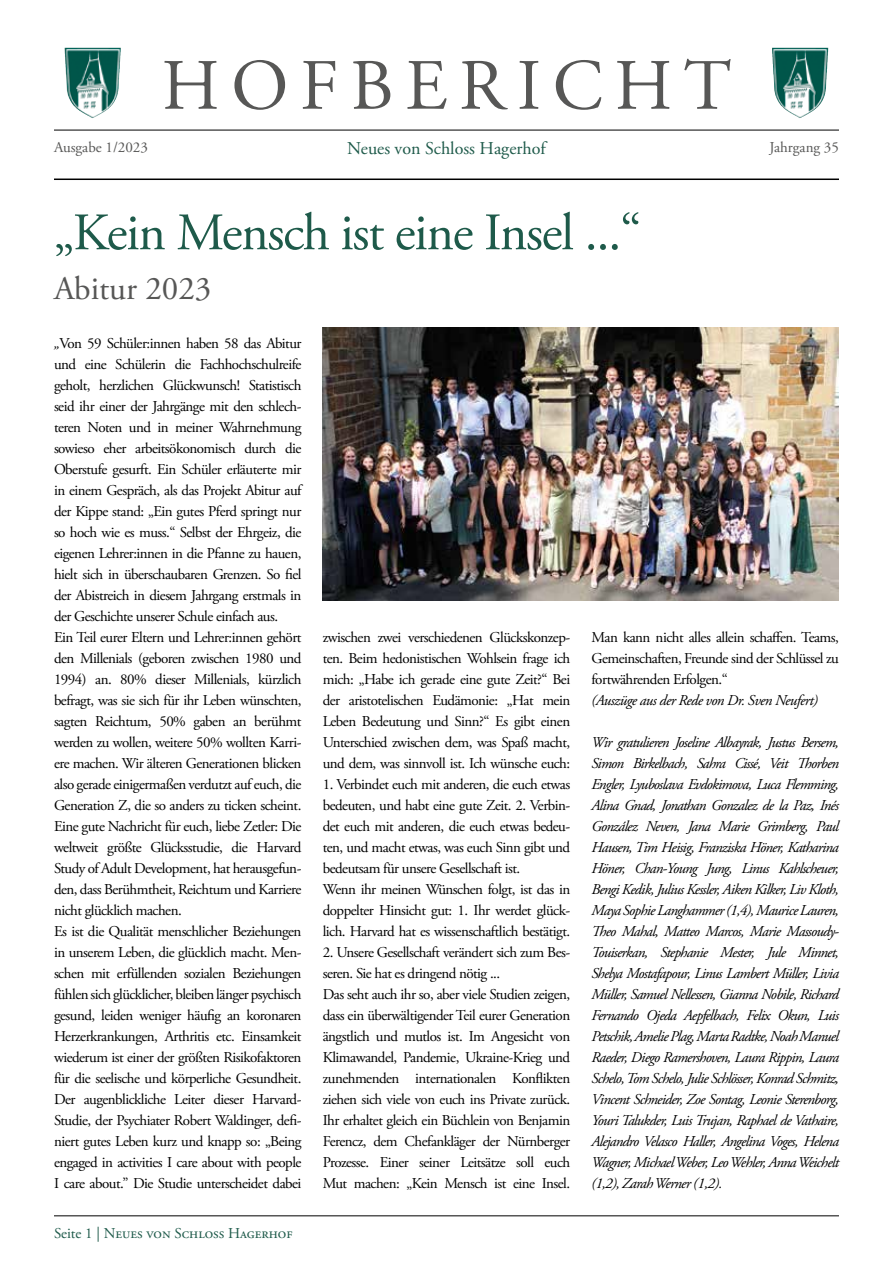
<style>
.page{position:relative;width:893px;height:1263px;background:#fff}
.page>*{position:absolute;margin:0;border:0;box-sizing:border-box;transform-origin:0 0}
.t1{font:72px "Adobe Garamond Pro";letter-spacing:.16em;color:#575756}
.t2{font:52.5px "Adobe Garamond Pro";color:#1e5a4a}
.t3{font:33px "Adobe Garamond Pro";color:#575756}
.t4{font:18px "Adobe Garamond Pro";color:#1e5a4a}
.t5{font:15px/21px "Adobe Garamond Pro";letter-spacing:-.045em;color:#000}
.t6{font:italic 15px/21px "Adobe Garamond Pro";letter-spacing:-.05em;color:#000;text-align:justify}
.t7{font:15px/21px "Adobe Garamond Pro";letter-spacing:-.115em;color:#000}
.t8{font:15px "Adobe Garamond Pro";color:#1e5a4a}
.t9{font:15px "Adobe Garamond Pro";color:#575756}
.s1{font-style:italic}
</style>
<div class="page">
<img style="left:65px;top:48px;width:56px;height:70px">
<img style="left:772px;top:48px;width:56px;height:70px">
<hr style="left:54px;top:130px;width:785px;height:1px;background:#000">
<hr style="left:54px;top:1215px;width:785px;height:1px;background:#000">
<img style="left:323px;top:327px;width:516px;height:273px">
<hr style="left:54px;top:179px;width:785px;height:1px;background:#000">
<h1 class="t1" style="left:162px;top:43px;width:571px">HOFBERICHT</h1>
<p class="t9" style="left:54px;top:138px;width:95px">Ausgabe 1/2023</p>
<p class="t4" style="left:347px;top:138px;width:202px">Neues von Schloss Hagerhof</p>
<p class="t9" style="left:769px;top:138px;width:71px">Jahrgang 35</p>
<h2 class="t2" style="left:54px;top:201px;width:589px">„Kein Mensch ist eine Insel ...“</h2>
<h3 class="t3" style="left:54px;top:269px;width:159px">Abitur 2023</h3>
<p class="t5" style="left:54px;top:333px;width:251px"><span class="s1">„</span>Von 59 Schüler:innen haben 58 das Abitur und eine Schülerin die Fachhochschulreife geholt, herzlichen Glückwunsch! Statistisch seid ihr einer der Jahrgänge mit den schlech&shy;teren Noten und in meiner Wahrnehmung sowieso eher arbeitsökonomisch durch die Oberstufe gesurft. Ein Schüler erläuterte mir in einem Gespräch, als das Projekt Abitur auf der Kippe stand: „Ein gutes Pferd springt nur so hoch wie es muss.“ Selbst der Ehrgeiz, die eigenen Lehrer:innen in die Pfanne zu hauen, hielt sich in überschaubaren Grenzen. So fiel der Abistreich in diesem Jahrgang erstmals in der Geschichte unserer Schule einfach aus.<br>Ein Teil eurer Eltern und Lehrer:innen gehört den Millenials (geboren zwischen 1980 und 1994) an. 80% dieser Millenials, kürzlich befragt, was sie sich für ihr Leben wünschten, sagten Reichtum, 50% gaben an berühmt werden zu wollen, weitere 50% wollten Karri&shy;ere machen. Wir älteren Generationen blicken also gerade einigermaßen verdutzt aufeuch, die Generation Z, die so anders zu ticken scheint.<br>Eine gute Nachricht für euch, liebe Zetler: Die weltweit größte Glücksstudie, die Harvard Study ofAdult Development, hat herausgefun&shy;den, dass Berühmtheit, Reichtum und Karriere nicht glücklich machen.<br>Es ist die Qualität menschlicher Beziehungen in unserem Leben, die glücklich macht. Men&shy;schen mit erfüllenden sozialen Beziehungen fühlen sich glücklicher, bleiben länger psychisch gesund, leiden weniger häufig an koronaren Herzerkrankungen, Arthritis etc. Einsamkeit wiederum ist einer der größten Risikofaktoren für die seelische und körperliche Gesundheit.<br>Der augenblickliche Leiter dieser Harvard-Studie, der Psychiater Robert Waldinger, defi&shy;niert gutes Leben kurz und knapp so: „Being engaged in activities I care about with people I care about.” Die Studie unterscheidet dabei</p>
<p class="t5" style="left:323px;top:627px;width:249px;text-align:justify">zwischen zwei verschiedenen Glückskonzep&shy;ten. Beim hedonistischen Wohlsein frage ich mich: „Habe ich gerade eine gute Zeit?“ Bei der aristotelischen Eudämonie: „Hat mein Leben Bedeutung und Sinn?“ Es gibt einen Unterschied zwischen dem, was Spaß macht, und dem, was sinnvoll ist. Ich wünsche euch:</p>
<p class="t7" style="left:323px;top:774px;width:249px">1. Verbindet euch mit anderen, die euch etwas bedeuten, und habt eine gute Zeit. 2. Verbin&shy;det euch mit anderen, die euch etwas bedeu&shy;ten, und macht etwas, was euch Sinn gibt und bedeutsam für unsere Gesellschaft ist.<br>Wenn ihr meinen Wünschen folgt, ist das in doppelter Hinsicht gut: 1. Ihr werdet glück&shy;lich. Harvard hat es wissenschaftlich bestätigt.</p>
<p class="t5" style="left:323px;top:942px;width:249px">2. Unsere Gesellschaft verändert sich zum Bes&shy;seren. Sie hat es dringend nötig ...<br>Das seht auch ihr so, aber viele Studien zeigen, dass ein überwältigender Teil eurer Generation ängstlich und mutlos ist. Im Angesicht von Klimawandel, Pandemie, Ukraine-Krieg und zunehmenden internationalen Konflikten ziehen sich viele von euch ins Private zurück.<br>Ihr erhaltet gleich ein Büchlein von Benjamin Ferencz, dem Chefankläger der Nürnberger Prozesse. Einer seiner Leitsätze soll euch Mut machen: „Kein Mensch ist eine Insel.</p>
<p class="t5" style="left:591px;top:627px;width:249px;text-align:justify">Man kann nicht alles allein schaffen. Teams, Gemeinschaften, Freunde sind der Schlüssel zu fortwährenden Erfolgen.“</p>
<p class="t6" style="left:591px;top:690px;width:228px">(Auszüge aus der Rede von Dr. Sven Neufert)</p>
<p class="t6" style="left:591px;top:732px;width:249px">Wir gratulieren Joseline Albayrak, Justus Bersem, Simon Birkelbach, Sahra Cissé, Veit Thorben Engler, Lyuboslava Evdokimova, Luca Flemming, Alina Gnad, Jonathan Gonzalez de la Paz, Inés González Neven, Jana Marie Grimberg, Paul Hausen, Tim Heisig, Franziska Höner, Katharina Höner, Chan-Young Jung, Linus Kahlscheuer, Bengi Kedik, Julius Kessler, Aiken Kilker, Liv Kloth, Maya Sophie Langhammer (1,4), Maurice Lauren, Theo Mahal, Matteo Marcos, Marie Massoudy-Touiserkan, Stephanie Mester, Jule Minnet, Shelya Mostafapour, Linus Lambert Müller, Livia Müller, Samuel Nellessen, Gianna Nobile, Richard Fernando Ojeda Aepfelbach, Felix Okun, Luis Petschik, Amelie Plag, Marta Radtke, Noah Manuel Raeder, Diego Ramershoven, Laura Rippin, Laura Schelo, Tom Schelo, Julie Schlösser, Konrad Schmitz, Vincent Schneider, Zoe Sontag, Leonie Sterenborg, Youri Talukder, Luis Trujan, Raphael de Vathaire, Alejandro Velasco Haller, Angelina Voges, Helena Wagner, Michael Weber, Leo Wehler, Anna Weichelt (1,2), Zarah Werner (1,2).</p>
<p class="t8" style="left:54px;top:1224px;width:240px">Seite 1 | Neues von Schloss Hagerhof</p>
</div>
